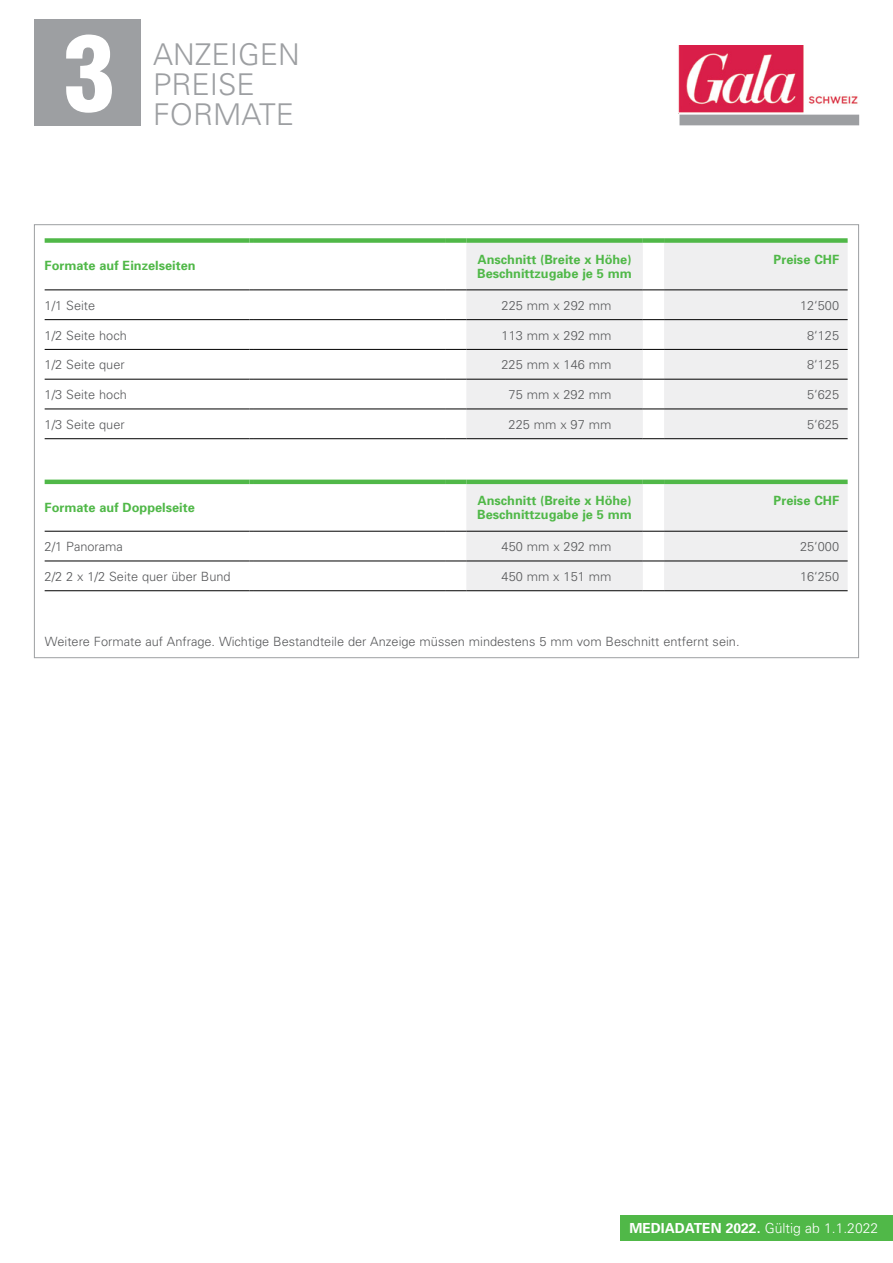
<style>
.page{position:relative;width:893px;height:1263px;background:#fff}
.page>*{position:absolute;margin:0;border:0;box-sizing:border-box;transform-origin:0 0}
.t1{font:900 condensed 101.85px "Helvetica";color:#fff}
.t2{font:300 30px/30px "Univers";color:#9d9fa2}
.t3{font:300 13.8px "Univers";color:#fff}
.t4{font:300 12.75px "Univers";color:#58595b}
.t5{font:700 12.75px/13.5px "Univers";color:#50b848}
.s1{font-weight:700}
</style>
<div class="page">
<div style="left:34px;top:19px;width:106px;height:106px;background:#9d9fa2"></div>
<div style="left:621px;top:1215px;width:272px;height:25px;background:#50b848"></div>
<div style="left:34px;top:224px;width:825px;height:434px;background:#fff;border:1px solid #9d9fa2"></div>
<div style="left:664px;top:243px;width:184px;height:195px;background:#efeff0"></div>
<div style="left:45px;top:238px;width:204px;height:5px;background:#50b848"></div>
<svg style="left:249px;top:238px;width:5px;height:5px"></svg>
<div style="left:254px;top:238px;width:191px;height:5px;background:#50b848"></div>
<div style="left:664px;top:238px;width:184px;height:5px;background:#50b848"></div>
<hr style="left:45px;top:290px;width:204px;height:1px;background:#000">
<hr style="left:254px;top:290px;width:191px;height:1px;background:#000">
<hr style="left:664px;top:290px;width:184px;height:1px;background:#000">
<hr style="left:45px;top:319px;width:204px;height:1px;background:#000">
<hr style="left:254px;top:319px;width:191px;height:1px;background:#000">
<hr style="left:664px;top:319px;width:184px;height:1px;background:#000">
<hr style="left:45px;top:349px;width:204px;height:1px;background:#000">
<hr style="left:254px;top:349px;width:191px;height:1px;background:#000">
<hr style="left:664px;top:349px;width:184px;height:1px;background:#000">
<hr style="left:45px;top:379px;width:204px;height:1px;background:#000">
<hr style="left:254px;top:379px;width:191px;height:1px;background:#000">
<hr style="left:664px;top:379px;width:184px;height:1px;background:#000">
<hr style="left:45px;top:409px;width:204px;height:1px;background:#000">
<hr style="left:254px;top:409px;width:191px;height:1px;background:#000">
<hr style="left:664px;top:409px;width:184px;height:1px;background:#000">
<hr style="left:45px;top:438px;width:204px;height:1px;background:#000">
<hr style="left:254px;top:438px;width:191px;height:1px;background:#000">
<svg style="left:445px;top:238px;width:219px;height:201px"></svg>
<hr style="left:664px;top:438px;width:184px;height:1px;background:#000">
<hr style="left:45px;top:480px;width:204px;height:4px;background:#50b848">
<svg style="left:249px;top:480px;width:5px;height:4px"></svg>
<hr style="left:254px;top:480px;width:191px;height:4px;background:#50b848">
<hr style="left:45px;top:531px;width:204px;height:1px;background:#000">
<hr style="left:254px;top:531px;width:191px;height:1px;background:#000">
<hr style="left:45px;top:561px;width:204px;height:1px;background:#000">
<hr style="left:254px;top:561px;width:191px;height:1px;background:#000">
<hr style="left:45px;top:590px;width:204px;height:1px;background:#000">
<hr style="left:254px;top:590px;width:191px;height:1px;background:#000">
<svg style="left:445px;top:479px;width:403px;height:112px"></svg>
<hr style="left:664px;top:590px;width:184px;height:1px;background:#000">
<img style="left:678px;top:46px;width:180px;height:68px">
<div style="left:679px;top:115px;width:180px;height:10px;background:#9d9fa2"></div>
<h1 class="t1" style="left:64px;top:10px;width:52px">3</h1>
<h2 class="t2" style="left:153px;top:39px;width:148px">ANZEIGEN<br>PREISE<br>FORMATE</h2>
<p class="t5" style="left:45px;top:259px;width:152px">Formate auf Einzelseiten</p>
<p class="t5" style="left:477px;top:252px;width:156px">Anschnitt (Breite x Höhe)<br>Beschnittzugabe je 5 mm</p>
<p class="t5" style="left:774px;top:252px;width:67px">Preise CHF</p>
<p class="t4" style="left:45px;top:298px;width:52px">1/1 Seite</p>
<p class="t4" style="left:502px;top:298px;width:111px">225 mm x 292 mm</p>
<p class="t4" style="left:800px;top:298px;width:40px">12‘500</p>
<p class="t4" style="left:45px;top:327px;width:84px">1/2 Seite hoch</p>
<p class="t4" style="left:502px;top:327px;width:111px">113 mm x 292 mm</p>
<p class="t4" style="left:807px;top:327px;width:33px">8‘125</p>
<p class="t4" style="left:45px;top:357px;width:82px">1/2 Seite quer</p>
<p class="t4" style="left:502px;top:357px;width:111px">225 mm x 146 mm</p>
<p class="t4" style="left:807px;top:357px;width:33px">8‘125</p>
<p class="t4" style="left:45px;top:387px;width:84px">1/3 Seite hoch</p>
<p class="t4" style="left:509px;top:387px;width:104px">75 mm x 292 mm</p>
<p class="t4" style="left:807px;top:387px;width:33px">5‘625</p>
<p class="t4" style="left:45px;top:417px;width:82px">1/3 Seite quer</p>
<p class="t4" style="left:509px;top:417px;width:104px">225 mm x 97 mm</p>
<p class="t4" style="left:807px;top:417px;width:33px">5‘625</p>
<p class="t5" style="left:45px;top:500px;width:152px">Formate auf Doppelseite</p>
<p class="t5" style="left:477px;top:494px;width:156px">Anschnitt (Breite x Höhe)<br>Beschnittzugabe je 5 mm</p>
<p class="t5" style="left:774px;top:494px;width:67px">Preise CHF</p>
<p class="t4" style="left:45px;top:539px;width:80px">2/1 Panorama</p>
<p class="t4" style="left:502px;top:539px;width:111px">450 mm x 292 mm</p>
<p class="t4" style="left:800px;top:539px;width:40px">25‘000</p>
<p class="t4" style="left:45px;top:569px;width:188px">2/2 2 x 1/2 Seite quer über Bund</p>
<p class="t4" style="left:502px;top:569px;width:111px">450 mm x 151 mm</p>
<p class="t4" style="left:800px;top:569px;width:40px">16‘250</p>
<p class="t4" style="left:45px;top:634px;width:696px">Weitere Formate auf Anfrage. Wichtige Bestandteile der Anzeige müssen mindestens 5 mm vom Beschnitt entfernt sein.</p>
<p class="t3" style="left:629px;top:1219px;width:250px"><span class="s1">MEDIADATEN 2022.</span> Gültig ab 1.1.2022</p>
</div>
